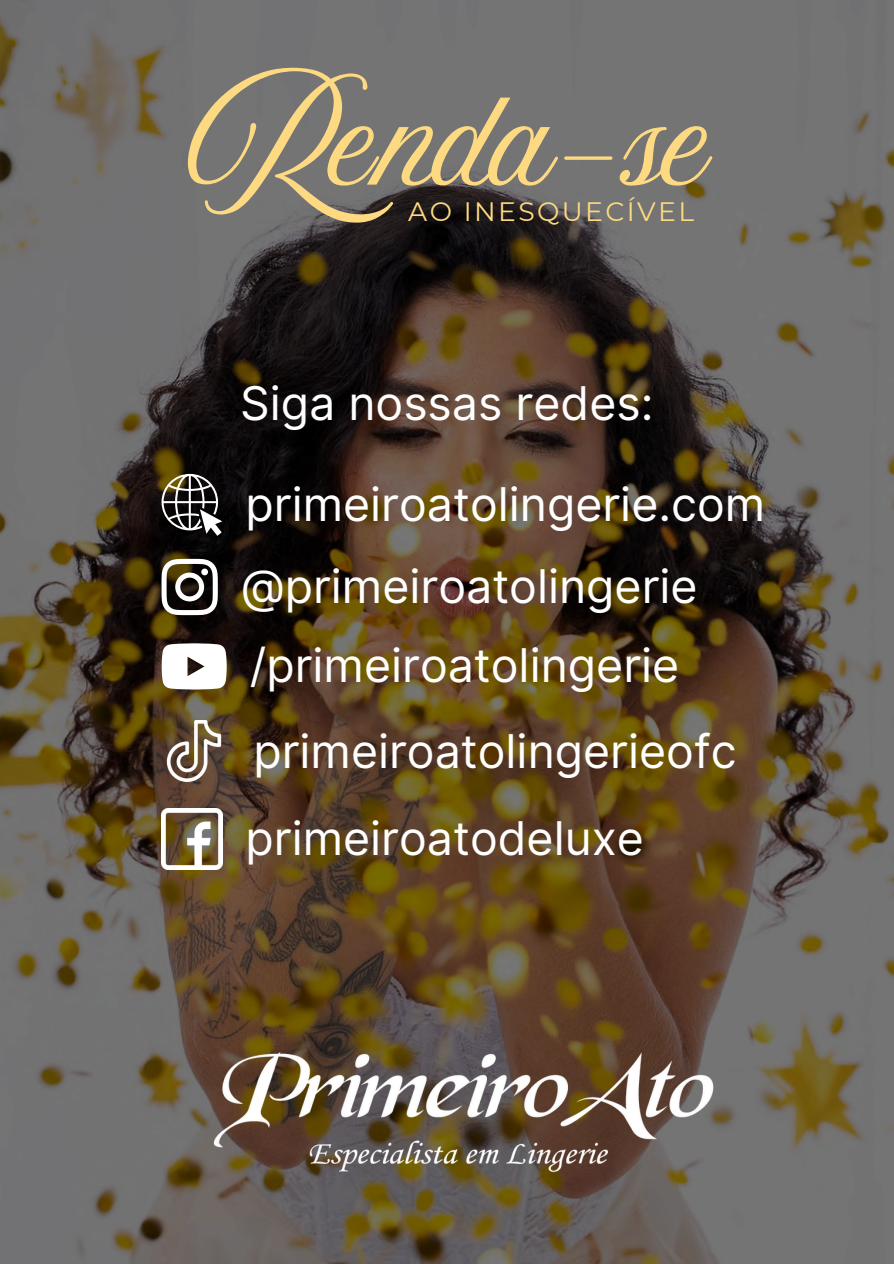
<style>
.page{position:relative;width:894px;height:1264px;background:#fff}
.page>*{position:absolute;margin:0;border:0;box-sizing:border-box;transform-origin:0 0}
.t1{font:116.55px "Amoresa";letter-spacing:-.05em;color:#fdda81}
.t2{font:46.5px "Inter";color:#fff}
.t3{font:26.55px "Montserrat";letter-spacing:.09em;color:#fdda81}
</style>
<div class="page">
<img style="left:0;top:0;width:893px;height:1263px">
<img style="left:170px;top:998px;width:586px;height:265px">
<svg style="left:162px;top:643px;width:65px;height:46px"></svg>
<svg style="left:161px;top:559px;width:57px;height:56px"></svg>
<img style="left:164px;top:721px;width:60px;height:60px">
<svg style="left:161px;top:474px;width:61px;height:62px"></svg>
<img style="left:161px;top:808px;width:61px;height:61px">
<p class="t1" style="left:188px;top:77px;width:519px">Renda-se</p>
<p class="t3" style="left:408px;top:195px;width:287px">AO INESQUECÍVEL</p>
<h2 class="t2" style="left:240px;top:375px;width:415px">Siga nossas redes:</h2>
<h2 class="t2" style="left:245px;top:476px;width:521px">primeiroatolingerie.com</h2>
<p class="t2" style="left:241px;top:558px;width:458px">@primeiroatolingerie</p>
<p class="t2" style="left:250px;top:637px;width:431px">/primeiroatolingerie</p>
<p class="t2" style="left:253px;top:723px;width:484px">primeiroatolingerieofc</p>
<h2 class="t2" style="left:245px;top:810px;width:400px">primeiroatodeluxe</h2>
</div>
